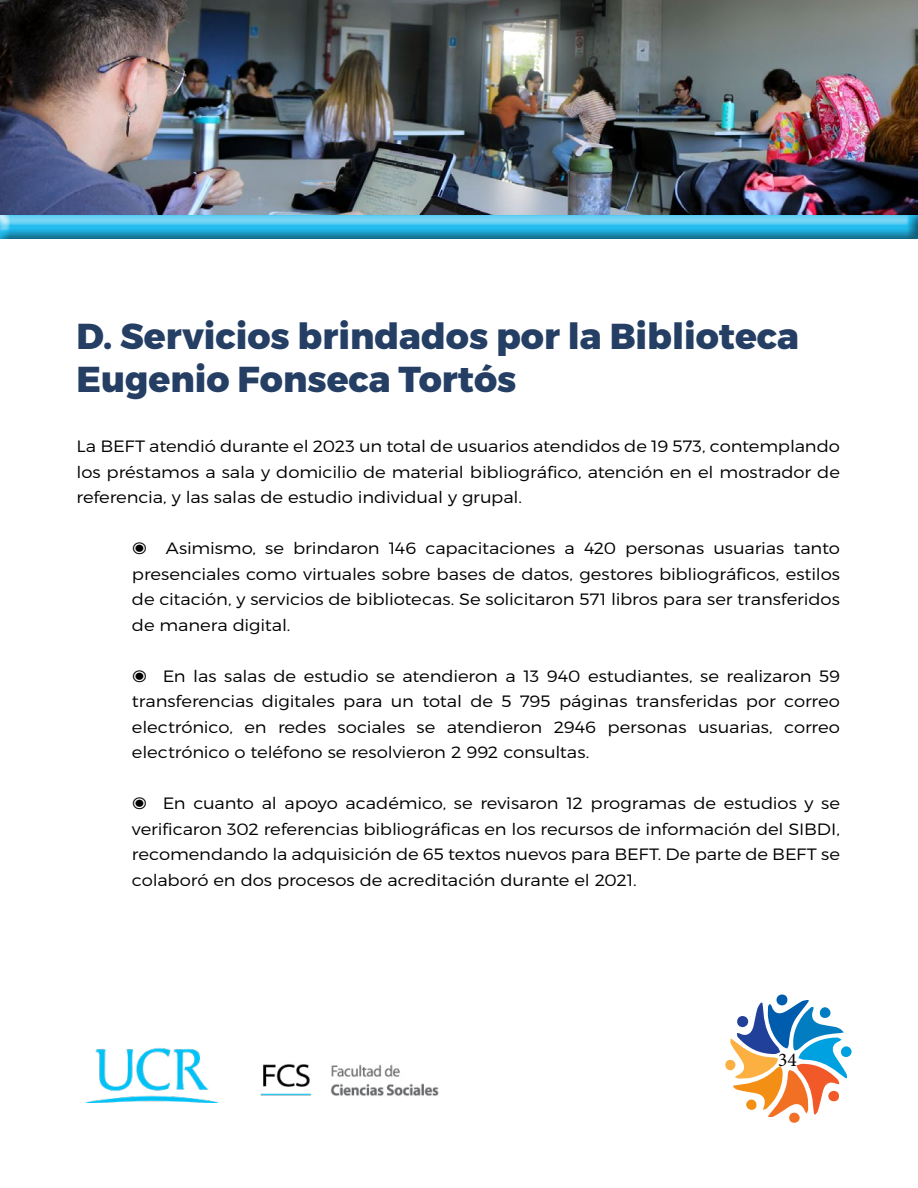
<style>
.page{position:relative;width:918px;height:1188px;background:#fff}
.page>*{position:absolute;margin:0;border:0;box-sizing:border-box;transform-origin:0 0}
.t1{font:36px/43.2px "Trueno Ex Bd";color:#243e64}
.t2{font:19.5px "Minion Pro";color:#000}
.t3{font:16.35px/25.5px "Trueno Lt";letter-spacing:-.01em;color:#000;text-align:justify;scale:1.1 1}
</style>
<div class="page">
<img style="left:260px;top:1064px;width:179px;height:32px">
<img style="left:88px;top:1048px;width:128px;height:54px">
<div style="left:776px;top:994px;width:11px;height:11px;background:#005cad;border-radius:50%"></div>
<div style="left:789px;top:1113px;width:11px;height:10px;background:#f27024;border-radius:50%"></div>
<svg style="left:730px;top:1000px;width:122px;height:117px"></svg>
<div style="left:725px;top:1060px;width:11px;height:10px;background:#fcb042;border-radius:50%"></div>
<div style="left:0;top:207px;width:918px;height:33px;background:#000;opacity:.75"></div>
<img style="left:0;top:0;width:918px;height:214px">
<h1 class="t1" style="left:76px;top:316px;width:724px">D. Servicios brindados por la Biblioteca<br>Eugenio Fonseca Tortós</h1>
<p class="t3" style="left:76px;top:434px;width:696px">La BEFT atendió durante el 2023 un total de usuarios atendidos de 19 573, contemplando los préstamos a sala y domicilio de material bibliográfico, atención en el mostrador de referencia, y las salas de estudio individual y grupal.</p>
<p class="t3" style="left:132px;top:536px;width:645px">◉ Asimismo, se brindaron 146 capacitaciones a 420 personas usuarias tanto presenciales como virtuales sobre bases de datos, gestores bibliográficos, estilos de citación, y servicios de bibliotecas. Se solicitaron 571 libros para ser transferidos de manera digital.</p>
<p class="t3" style="left:132px;top:663px;width:645px">◉ En las salas de estudio se atendieron a 13 940 estudiantes, se realizaron 59 transferencias digitales para un total de 5 795 páginas transferidas por correo electrónico, en redes sociales se atendieron 2946 personas usuarias, correo electrónico o teléfono se resolvieron 2 992 consultas.</p>
<p class="t3" style="left:132px;top:791px;width:645px">◉ En cuanto al apoyo académico, se revisaron 12 programas de estudios y se verificaron 302 referencias bibliográficas en los recursos de información del SIBDI, recomendando la adquisición de 65 textos nuevos para BEFT. De parte de BEFT se colaboró en dos procesos de acreditación durante el 2021.</p>
<p class="t2" style="left:778px;top:1047px;width:20px">34</p>
</div>
